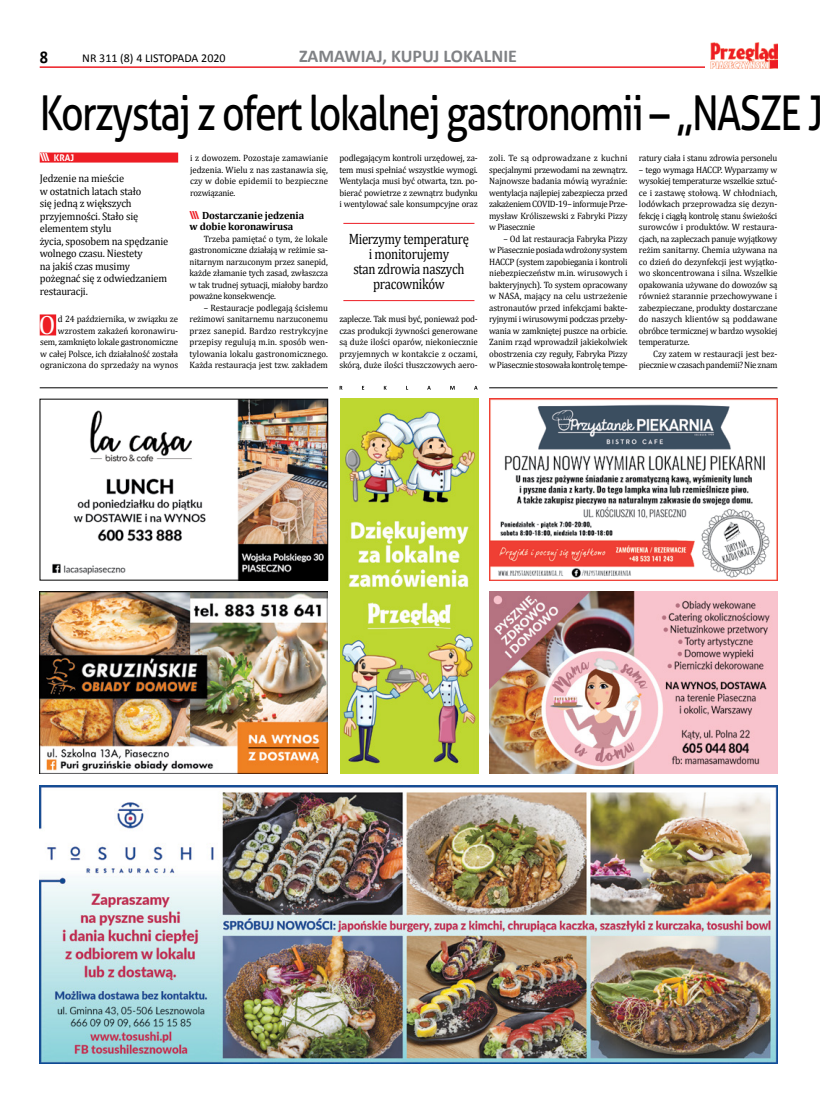
<style>
.page{position:relative;width:820px;height:1106px;background:#fff}
.page>*{position:absolute;margin:0;border:0;box-sizing:border-box;transform-origin:0 0}
.t1{font:48px "Aller";letter-spacing:-.04em;color:#000;scale:.82 1}
.t2{font:26.5px "Cambria";color:#fff;scale:.96 1}
.t3{font:700 18px "Calibri";color:#808285}
.t4{font:700 18px "Calibri";color:#000;scale:.9 1}
.t5{font:15px/15px "Cambria";letter-spacing:-.025em;color:#000;text-align:center;scale:.85 1}
.t6{font:12px "Calibri";color:#000}
.t7{font:11px/12.5px "Cambria";letter-spacing:-.015em;color:#000;scale:.95 1}
.t8{font:700 10.5px/11.5px "Cambria";letter-spacing:-.01em;color:#000}
.t9{font:9.2px/11.5px "Cambria";letter-spacing:-.015em;color:#000;text-align:justify;scale:.96 1}
.t10{font:700 9.2px "Aller";color:#fff;scale:.96 1}
.s1{font-size:11px}
.s2{font-family:"Aller";font-size:11px;color:#ed1d24}
</style>
<div class="page">
<hr style="left:40px;top:66px;width:737px;height:2px;background:#ed1d24">
<div style="left:705px;top:42px;width:72px;height:26px;background:#fff"></div>
<img style="left:710px;top:42px;width:67px;height:26px">
<img style="left:489px;top:399px;width:288px;height:181px">
<img style="left:40px;top:591px;width:288px;height:182px">
<img style="left:489px;top:591px;width:288px;height:182px">
<img style="left:52px;top:401px;width:274px;height:177px">
<div style="left:40px;top:399px;width:288px;height:181px;border:1px solid #000"></div>
<div style="left:40px;top:152px;width:138px;height:10px;background:#ed1d24"></div>
<div style="left:40px;top:314px;width:16px;height:21px;background:#ed1d24"></div>
<img style="left:40px;top:785px;width:736px;height:278px">
<hr style="left:343px;top:223px;width:131px;height:1px;background:#ed1d24">
<hr style="left:343px;top:300px;width:131px;height:1px;background:#ed1d24">
<img style="left:340px;top:399px;width:138px;height:374px">
<svg style="left:339px;top:386px;width:138px;height:4px"></svg>
<hr style="left:40px;top:387px;width:288px;height:1px;background:#000">
<hr style="left:489px;top:387px;width:288px;height:1px;background:#000">
<h3 class="t4" style="left:40px;top:45px;width:11px">8</h3>
<h3 class="t6" style="left:82px;top:51px;width:145px">NR 311 (8) 4 LISTOPADA 2020</h3>
<h3 class="t3" style="left:299px;top:45px;width:219px">ZAMAWIAJ, KUPUJ LOKALNIE</h3>
<h1 class="t1" style="left:40px;top:84px;width:956px">Korzystaj z ofert lokalnej gastronomii – „NASZE J</h1>
<p class="t10" style="left:40px;top:152px;width:37px"><span class="s1">\\\</span> KRAJ</p>
<p class="t7" style="left:40px;top:172px;width:137px">Jedzenie na mieście<br>w ostatnich latach stało<br>się jedną z większych przyjemności. Stało się elementem stylu<br>życia, sposobem na spędzanie wolnego czasu. Niestety<br>na jakiś czas musimy pożegnać się z odwiedzaniem restauracji.</p>
<h2 class="t2" style="left:39px;top:309px;width:19px">O</h2>
<p class="t9" style="left:40px;top:313px;width:145px;text-align:right">d 24 października, w związku ze wzrostem zakażeń koronawiru&shy;sem, zamknięto lokale gastronomiczne w całej Polsce, ich działalność została ograniczona do sprzedaży na wynos</p>
<p class="t9" style="left:190px;top:152px;width:145px">i z dowozem. Pozostaje zamawianie jedzenia. Wielu z nas zastanawia się, czy w dobie epidemii to bezpieczne rozwiązanie.</p>
<p class="t8" style="left:189px;top:209px;width:116px"><span class="s2">\\\</span> Dostarczanie jedzenia w dobie koronawirusa</p>
<p class="t9" style="left:189px;top:233px;width:146px;text-indent:14px">Trzeba pamiętać o tym, że lokale gastronomiczne działają w reżimie sa&shy;nitarnym narzuconym przez sanepid, każde złamanie tych zasad, zwłaszcza w tak trudnej sytuacji, miałoby bardzo poważne konsekwencje.</p>
<p class="t9" style="left:189px;top:302px;width:146px;text-indent:14px">– Restauracje podlegają ścisłemu reżimowi sanitarnemu narzuconemu przez sanepid. Bardzo restrykcyjne przepisy regulują m.in. sposób wen&shy;tylowania lokalu gastronomicznego.<br>Każda restauracja jest tzw. zakładem</p>
<p class="t9" style="left:339px;top:152px;width:146px">podlegającym kontroli urzędowej, za&shy;tem musi spełniać wszystkie wymogi.<br>Wentylacja musi być otwarta, tzn. po&shy;bierać powietrze z zewnątrz budynku i wentylować sale konsumpcyjne oraz</p>
<h3 class="t5" style="left:348px;top:231px;width:143px">Mierzymy temperaturę i monitorujemy<br>stan zdrowia naszych pracowników</h3>
<p class="t9" style="left:339px;top:313px;width:146px">zaplecze. Tak musi być, ponieważ pod&shy;czas produkcji żywności generowane są duże ilości oparów, niekoniecznie przyjemnych w kontakcie z oczami, skórą, duże ilości tłuszczowych aero-</p>
<p class="t9" style="left:489px;top:152px;width:146px">zoli. Te są odprowadzane z kuchni specjalnymi przewodami na zewnątrz.<br>Najnowsze badania mówią wyraźnie: wentylacja najlepiej zabezpiecza przed zakażeniemCOVID-19– informuje Prze&shy;mysław Króliszewski z Fabryki Pizzy w Piasecznie</p>
<p class="t9" style="left:489px;top:233px;width:146px;text-indent:14px">– Od lat restauracja Fabryka Pizzy w Piasecznie posiada wdrożony system HACCP (system zapobiegania i kontroli niebezpieczeństw m.in. wirusowych i bakteryjnych). To system opracowany w NASA, mający na celu ustrzeżenie astronautów przed infekcjami bakte&shy;ryjnymi i wirusowymi podczas przeby&shy;wania w zamkniętej puszce na orbicie.<br>Zanim rząd wprowadził jakiekolwiek obostrzenia czy reguły, Fabryka Pizzy w Piasecznie stosowała kontrolę tempe-</p>
<p class="t9" style="left:638px;top:152px;width:146px">ratury ciała i stanu zdrowia personelu</p>
<p class="t9" style="left:638px;top:164px;width:146px">– tego wymaga HACCP. Wyparzamy w wysokiej temperaturze wszelkie sztuć&shy;ce i zastawę stołową. W chłodniach, lodówkach przeprowadza się dezyn&shy;fekcję i ciągłą kontrolę stanu świeżości surowców i produktów. W restaura&shy;cjach, na zapleczach panuje wyjątkowy reżim sanitarny. Chemia używana na co dzień do dezynfekcji jest wyjątko&shy;wo skoncentrowana i silna. Wszelkie opakowania używane do dowozów są również starannie przechowywane i zabezpieczane, produkty dostarczane do naszych klientów są poddawane obróbce termicznej w bardzo wysokiej temperaturze.</p>
<p class="t9" style="left:638px;top:348px;width:146px;text-align:right">Czy zatem w restauracji jest bez&shy;piecznie w czasach pandemii? Nie znam</p>
</div>
